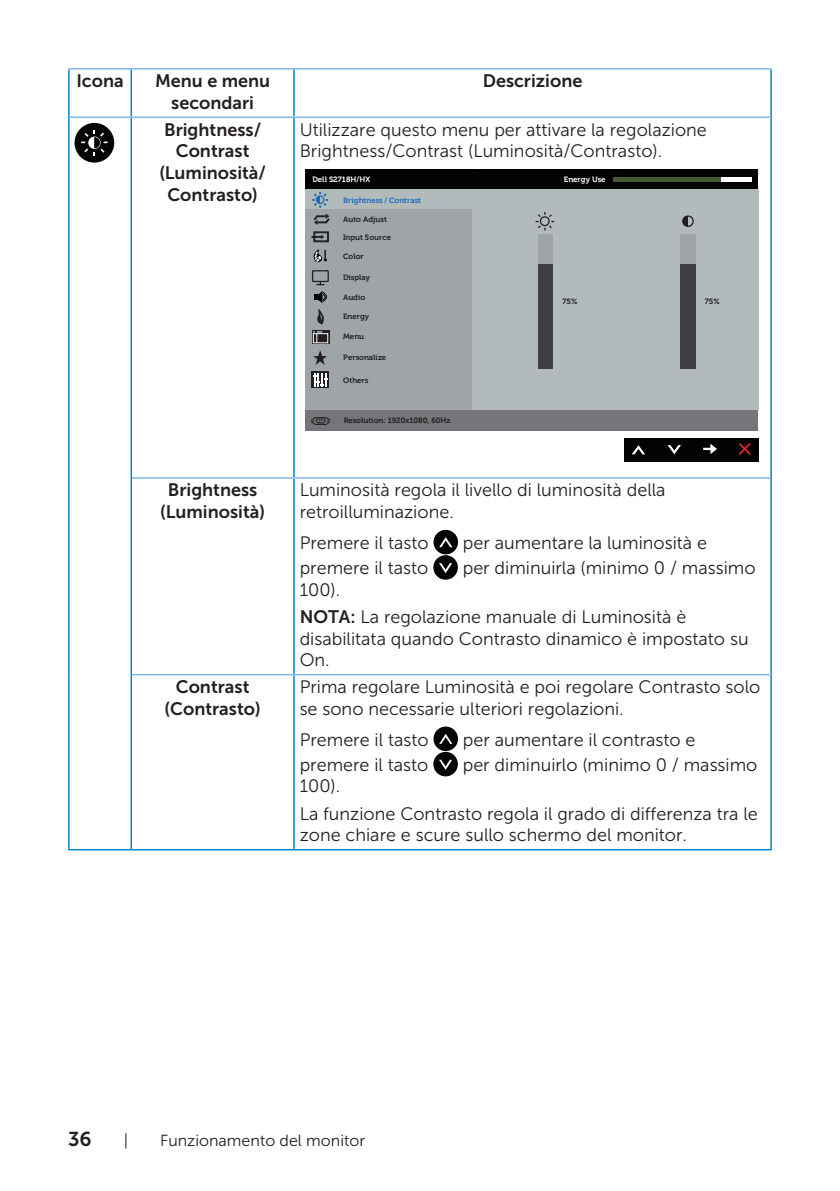
<style>
.page{position:relative;width:840px;height:1191px;background:#fff}
.page>*{position:absolute;margin:0;border:0;box-sizing:border-box;transform-origin:0 0}
.t1{font:20px "Museo Sans For Dell 700";color:#231f20}
.text_OSD_table{font:18px/21.6px "Museo Sans For Dell 300";color:#231f20}
.text_OSD_table-2{font:18px/21.6px "Museo Sans For Dell 700";color:#231f20;text-align:center}
.t2{font:16px "Museo Sans For Dell 300";color:#231f20}
.t3{font:700 7.8px "Museo For Dell";color:#231f20}
.t4{font:700 7.8px "Museo For Dell";color:#fff}
.t5{font:700 7.8px "Museo For Dell";color:#1f6bb5}
.s1{font-family:"Museo Sans For Dell 700"}
</style>
<div class="page">
<hr style="left:68px;top:70px;width:2px;height:47px;background:#0087cb">
<hr style="left:68px;top:68px;width:63px;height:2px;background:#84b6e2">
<hr style="left:130px;top:70px;width:2px;height:46px;background:#0087cb">
<hr style="left:131px;top:68px;width:163px;height:2px;background:#84b6e2">
<hr style="left:293px;top:70px;width:1px;height:46px;background:#0087cb">
<hr style="left:770px;top:70px;width:1px;height:47px;background:#0087cb">
<hr style="left:294px;top:68px;width:477px;height:2px;background:#84b6e2">
<hr style="left:68px;top:117px;width:2px;height:361px;background:#0087cb">
<hr style="left:68px;top:478px;width:2px;height:196px;background:#0087cb">
<hr style="left:68px;top:674px;width:2px;height:175px;background:#0087cb">
<hr style="left:70px;top:116px;width:61px;height:2px;background:#84b6e2">
<hr style="left:130px;top:118px;width:2px;height:360px;background:#0087cb">
<hr style="left:131px;top:116px;width:163px;height:2px;background:#84b6e2">
<hr style="left:293px;top:118px;width:1px;height:359px;background:#0087cb">
<hr style="left:770px;top:117px;width:1px;height:361px;background:#0087cb">
<hr style="left:294px;top:116px;width:476px;height:2px;background:#84b6e2">
<hr style="left:130px;top:478px;width:2px;height:196px;background:#0087cb">
<hr style="left:132px;top:477px;width:162px;height:2px;background:#84b6e2">
<hr style="left:293px;top:479px;width:1px;height:195px;background:#0087cb">
<hr style="left:770px;top:478px;width:1px;height:196px;background:#0087cb">
<hr style="left:294px;top:477px;width:476px;height:2px;background:#84b6e2">
<hr style="left:130px;top:674px;width:2px;height:175px;background:#0087cb">
<hr style="left:132px;top:674px;width:162px;height:1px;background:#84b6e2">
<hr style="left:293px;top:675px;width:1px;height:174px;background:#0087cb">
<hr style="left:770px;top:674px;width:1px;height:175px;background:#0087cb">
<hr style="left:294px;top:674px;width:476px;height:1px;background:#84b6e2">
<hr style="left:68px;top:849px;width:63px;height:1px;background:#0087cb">
<hr style="left:131px;top:849px;width:163px;height:1px;background:#0087cb">
<hr style="left:294px;top:849px;width:477px;height:1px;background:#0087cb">
<div style="left:74px;top:123px;width:40px;height:40px;background:#040503;border-radius:50%"></div>
<svg style="left:81px;top:130px;width:26px;height:26px"></svg>
<div style="left:305px;top:169px;width:453px;height:20px;background:#030303"></div>
<div style="left:305px;top:189px;width:168px;height:221px;background:#9fa4a8"></div>
<div style="left:472px;top:189px;width:286px;height:221px;background:#b2babc"></div>
<div style="left:305px;top:410px;width:453px;height:21px;background:#767579"></div>
<div style="left:613px;top:177px;width:138px;height:5px;background:#fff"></div>
<div style="left:613px;top:177px;width:107px;height:5px;background:#465b31"></div>
<div style="left:313px;top:231px;width:16px;height:11px;border:2px solid #231f20"></div>
<svg style="left:311px;top:235px;width:13px;height:4px"></svg>
<svg style="left:313px;top:350px;width:13px;height:15px"></svg>
<div style="left:311px;top:372px;width:18px;height:16px;background:#231f20"></div>
<svg style="left:313px;top:373px;width:14px;height:14px"></svg>
<div style="left:312px;top:330px;width:17px;height:14px;background:#231f20"></div>
<div style="left:313px;top:333px;width:15px;height:10px;border:1px solid #fff"></div>
<svg style="left:313px;top:331px;width:9px;height:12px"></svg>
<div style="left:312px;top:270px;width:16px;height:12px;border:1px solid #231f20"></div>
<svg style="left:316px;top:281px;width:8px;height:4px"></svg>
<svg style="left:317px;top:309px;width:7px;height:16px"></svg>
<svg style="left:311px;top:417px;width:19px;height:8px"></svg>
<svg style="left:313px;top:249px;width:14px;height:14px"></svg>
<div style="left:624px;top:438px;width:134px;height:24px;background:#030303"></div>
<svg style="left:632px;top:445px;width:12px;height:9px"></svg>
<svg style="left:667px;top:445px;width:13px;height:9px"></svg>
<svg style="left:703px;top:444px;width:13px;height:10px"></svg>
<svg style="left:738px;top:443px;width:13px;height:12px"></svg>
<svg style="left:314px;top:291px;width:13px;height:12px"></svg>
<div style="left:538px;top:235px;width:15px;height:133px;background:#9fa4a8"></div>
<div style="left:538px;top:264px;width:15px;height:104px;background:#3f3f42"></div>
<div style="left:680px;top:235px;width:15px;height:133px;background:#9fa4a8"></div>
<div style="left:680px;top:264px;width:15px;height:104px;background:#3f3f42"></div>
<svg style="left:535px;top:212px;width:19px;height:18px"></svg>
<div style="left:681px;top:215px;width:12px;height:12px;border:1px solid #231f20;border-radius:50%"></div>
<svg style="left:682px;top:216px;width:5px;height:10px"></svg>
<div style="left:305px;top:189px;width:167px;height:19px;background:#b2babc"></div>
<svg style="left:311px;top:191px;width:20px;height:34px"></svg>
<div style="left:433px;top:530px;width:25px;height:24px;background:#040503;border-radius:50%"></div>
<svg style="left:439px;top:537px;width:13px;height:10px"></svg>
<div style="left:433px;top:555px;width:24px;height:24px;background:#040503;border-radius:50%"></div>
<svg style="left:439px;top:563px;width:13px;height:10px"></svg>
<div style="left:433px;top:726px;width:25px;height:25px;background:#040503;border-radius:50%"></div>
<svg style="left:439px;top:734px;width:13px;height:10px"></svg>
<div style="left:433px;top:752px;width:24px;height:24px;background:#040503;border-radius:50%"></div>
<svg style="left:439px;top:760px;width:13px;height:10px"></svg>
<p class="text_OSD_table-2" style="left:76px;top:70px;width:49px">Icona</p>
<p class="text_OSD_table-2" style="left:155px;top:70px;width:116px">Menu e menu secondari</p>
<p class="text_OSD_table-2" style="left:482px;top:70px;width:101px">Descrizione</p>
<p class="text_OSD_table-2" style="left:159px;top:119px;width:108px">Brightness/<br>Contrast (Luminosità/<br>Contrasto)</p>
<p class="text_OSD_table" style="left:299px;top:119px;width:408px">Utilizzare questo menu per attivare la regolazione<br>Brightness/Contrast (Luminosità/Contrasto).</p>
<p class="t3" style="left:343px;top:233px;width:49px">Input Source</p>
<p class="t3" style="left:343px;top:252px;width:22px">Color</p>
<p class="t3" style="left:343px;top:273px;width:28px">Display</p>
<p class="t3" style="left:343px;top:312px;width:28px">Energy</p>
<p class="t3" style="left:343px;top:332px;width:22px">Menu</p>
<p class="t3" style="left:343px;top:353px;width:44px">Personalize</p>
<p class="t3" style="left:343px;top:376px;width:27px">Others</p>
<p class="t4" style="left:312px;top:175px;width:59px">Dell S2718H/HX</p>
<p class="t4" style="left:563px;top:175px;width:43px">Energy Use</p>
<p class="t3" style="left:343px;top:215px;width:45px">Auto Adjust</p>
<p class="t5" style="left:343px;top:196px;width:79px">Brightness / Contrast</p>
<p class="t3" style="left:343px;top:293px;width:24px">Audio</p>
<p class="t3" style="left:562px;top:296px;width:17px">75%</p>
<p class="t3" style="left:704px;top:296px;width:17px">75%</p>
<p class="t3" style="left:343px;top:416px;width:108px">Resolution: 1920x1080, 60Hz</p>
<p class="text_OSD_table-2" style="left:160px;top:479px;width:106px">Brightness (Luminosità)</p>
<p class="text_OSD_table" style="left:299px;top:479px;width:367px">Luminosità regola il livello di luminosità della retroilluminazione.</p>
<p class="text_OSD_table" style="left:299px;top:532px;width:130px">Premere il tasto</p>
<p class="text_OSD_table" style="left:462px;top:532px;width:246px">per aumentare la luminosità e</p>
<p class="text_OSD_table" style="left:299px;top:557px;width:130px">premere il tasto</p>
<p class="text_OSD_table" style="left:462px;top:557px;width:294px">per diminuirla (minimo 0 / massimo</p>
<p class="text_OSD_table" style="left:299px;top:579px;width:42px">100).</p>
<p class="text_OSD_table" style="left:299px;top:606px;width:450px"><span class="s1">NOTA:</span> La regolazione manuale di Luminosità è disabilitata quando Contrasto dinamico è impostato su<br>On.</p>
<p class="text_OSD_table-2" style="left:164px;top:676px;width:97px">Contrast (Contrasto)</p>
<p class="text_OSD_table" style="left:299px;top:676px;width:462px">Prima regolare Luminosità e poi regolare Contrasto solo se sono necessarie ulteriori regolazioni.</p>
<p class="text_OSD_table" style="left:299px;top:728px;width:130px">Premere il tasto</p>
<p class="text_OSD_table" style="left:462px;top:728px;width:234px">per aumentare il contrasto e</p>
<p class="text_OSD_table" style="left:299px;top:754px;width:130px">premere il tasto</p>
<p class="text_OSD_table" style="left:462px;top:754px;width:296px">per diminuirlo (minimo 0 / massimo</p>
<p class="text_OSD_table" style="left:299px;top:775px;width:42px">100).</p>
<p class="text_OSD_table" style="left:299px;top:803px;width:459px">La funzione Contrasto regola il grado di differenza tra le zone chiare e scure sullo schermo del monitor.</p>
<p class="t1" style="left:68px;top:1127px;width:25px">36</p>
<p class="t2" style="left:124px;top:1131px;width:6px">|</p>
<p class="t2" style="left:160px;top:1131px;width:206px">Funzionamento del monitor</p>
</div>
